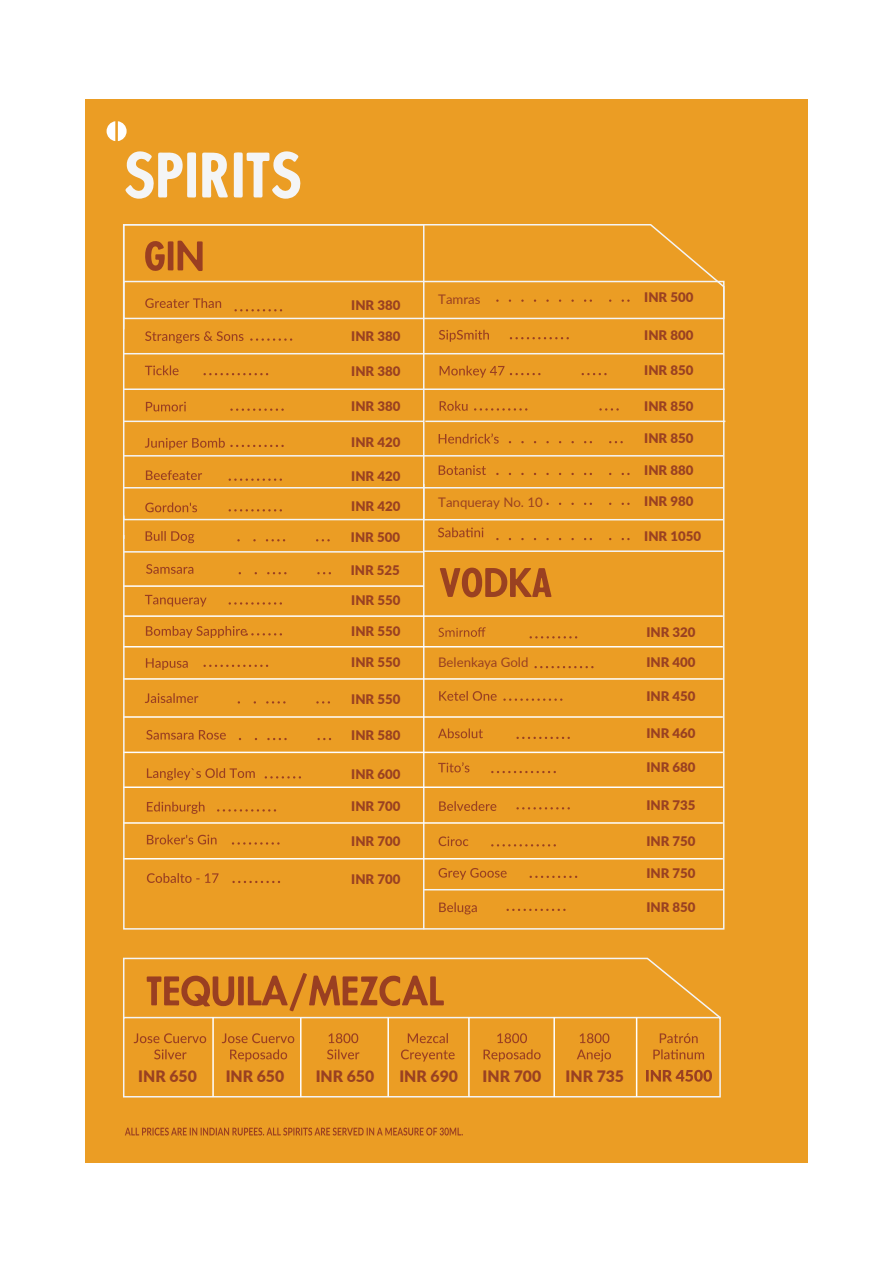
<style>
.page{position:relative;width:893px;height:1263px;background:#fff}
.page>*{position:absolute;margin:0;border:0;box-sizing:border-box;transform-origin:0 0}
.t1{font:900 15.75px "Lato";color:#9a4121}
.t2{font:900 13.2px "Lato";color:#9a4121}
.t3{font:13.2px "Lato";color:#9a4121}
</style>
<div class="page">
<div style="left:85px;top:100px;width:723px;height:1063px;background:#eb9d24"></div>
<svg style="left:107px;top:121px;width:20px;height:20px"></svg>
<svg style="left:125px;top:151px;width:176px;height:48px"></svg>
<div style="left:123px;top:1017px;width:598px;height:80px;border:2px solid #f4f5f6"></div>
<svg style="left:646px;top:1070px;width:66px;height:12px"></svg>
<svg style="left:660px;top:1033px;width:38px;height:10px"></svg>
<svg style="left:653px;top:1049px;width:51px;height:10px"></svg>
<svg style="left:123px;top:957px;width:598px;height:63px"></svg>
<hr style="left:212px;top:1017px;width:2px;height:79px;background:#fff">
<hr style="left:300px;top:1018px;width:2px;height:79px;background:#fff">
<hr style="left:387px;top:1017px;width:2px;height:80px;background:#fff">
<hr style="left:468px;top:1017px;width:2px;height:80px;background:#fff">
<hr style="left:553px;top:1017px;width:2px;height:80px;background:#fff">
<hr style="left:636px;top:1017px;width:1px;height:80px;background:#fff">
<svg style="left:134px;top:1033px;width:72px;height:10px"></svg>
<svg style="left:154px;top:1049px;width:33px;height:10px"></svg>
<svg style="left:222px;top:1033px;width:72px;height:10px"></svg>
<svg style="left:328px;top:1033px;width:30px;height:10px"></svg>
<svg style="left:327px;top:1049px;width:32px;height:10px"></svg>
<svg style="left:230px;top:1049px;width:57px;height:12px"></svg>
<svg style="left:125px;top:1127px;width:338px;height:8px"></svg>
<svg style="left:122px;top:224px;width:603px;height:706px"></svg>
<svg style="left:491px;top:844px;width:65px;height:2px"></svg>
<svg style="left:439px;top:836px;width:29px;height:10px"></svg>
<svg style="left:530px;top:876px;width:47px;height:2px"></svg>
<svg style="left:439px;top:868px;width:68px;height:12px"></svg>
<svg style="left:516px;top:807px;width:54px;height:2px"></svg>
<svg style="left:439px;top:801px;width:57px;height:10px"></svg>
<svg style="left:497px;top:1033px;width:30px;height:10px"></svg>
<svg style="left:483px;top:1049px;width:58px;height:12px"></svg>
<svg style="left:580px;top:1033px;width:29px;height:10px"></svg>
<svg style="left:577px;top:1049px;width:34px;height:13px"></svg>
<svg style="left:408px;top:1033px;width:40px;height:10px"></svg>
<svg style="left:401px;top:1049px;width:54px;height:12px"></svg>
<svg style="left:584px;top:538px;width:8px;height:2px"></svg>
<svg style="left:622px;top:538px;width:8px;height:2px"></svg>
<svg style="left:438px;top:527px;width:45px;height:10px"></svg>
<svg style="left:584px;top:299px;width:8px;height:3px"></svg>
<svg style="left:622px;top:299px;width:8px;height:3px"></svg>
<svg style="left:229px;top:602px;width:53px;height:3px"></svg>
<svg style="left:145px;top:595px;width:62px;height:12px"></svg>
<svg style="left:146px;top:626px;width:136px;height:12px"></svg>
<svg style="left:203px;top:665px;width:65px;height:2px"></svg>
<svg style="left:146px;top:658px;width:42px;height:12px"></svg>
<svg style="left:266px;top:701px;width:20px;height:2px"></svg>
<svg style="left:316px;top:701px;width:14px;height:2px"></svg>
<svg style="left:145px;top:693px;width:53px;height:10px"></svg>
<svg style="left:267px;top:572px;width:19px;height:2px"></svg>
<svg style="left:317px;top:572px;width:14px;height:2px"></svg>
<svg style="left:146px;top:564px;width:47px;height:10px"></svg>
<svg style="left:266px;top:539px;width:19px;height:2px"></svg>
<svg style="left:316px;top:539px;width:14px;height:2px"></svg>
<svg style="left:146px;top:531px;width:48px;height:12px"></svg>
<hr style="left:123px;top:515px;width:2px;height:24px;background:#f4f5f6">
<p class="t2" style="left:351px;top:295px;width:51px">INR 380</p>
<p class="t2" style="left:351px;top:326px;width:51px">INR 380</p>
<p class="t2" style="left:351px;top:361px;width:51px">INR 380</p>
<p class="t2" style="left:351px;top:396px;width:51px">INR 380</p>
<p class="t2" style="left:351px;top:432px;width:51px">INR 420</p>
<p class="t2" style="left:351px;top:466px;width:51px">INR 420</p>
<p class="t2" style="left:351px;top:496px;width:51px">INR 420</p>
<p class="t2" style="left:351px;top:527px;width:51px">INR 500</p>
<p class="t2" style="left:351px;top:560px;width:51px">INR 525</p>
<p class="t2" style="left:351px;top:590px;width:51px">INR 550</p>
<p class="t2" style="left:351px;top:621px;width:51px">INR 550</p>
<p class="t2" style="left:351px;top:652px;width:51px">INR 550</p>
<p class="t2" style="left:351px;top:689px;width:51px">INR 550</p>
<p class="t2" style="left:351px;top:725px;width:51px">INR 580</p>
<p class="t2" style="left:351px;top:764px;width:51px">INR 600</p>
<p class="t2" style="left:351px;top:796px;width:51px">INR 700</p>
<p class="t2" style="left:351px;top:831px;width:51px">INR 700</p>
<p class="t2" style="left:351px;top:869px;width:51px">INR 700</p>
<p class="t3" style="left:438px;top:289px;width:44px">Tamras</p>
<p class="t2" style="left:644px;top:288px;width:51px">INR 500</p>
<p class="t3" style="left:438px;top:492px;width:106px">Tanqueray No. 10</p>
<p class="t3" style="left:438px;top:652px;width:92px">Belenkaya Gold</p>
<p class="t2" style="left:644px;top:325px;width:51px">INR 800</p>
<p class="t2" style="left:644px;top:361px;width:51px">INR 850</p>
<p class="t2" style="left:644px;top:396px;width:51px">INR 850</p>
<p class="t2" style="left:644px;top:429px;width:51px">INR 850</p>
<p class="t2" style="left:644px;top:460px;width:51px">INR 880</p>
<p class="t2" style="left:644px;top:491px;width:51px">INR 980</p>
<p class="t2" style="left:644px;top:526px;width:58px">INR 1050</p>
<p class="t2" style="left:646px;top:622px;width:51px">INR 320</p>
<p class="t2" style="left:646px;top:652px;width:51px">INR 400</p>
<p class="t2" style="left:646px;top:686px;width:51px">INR 450</p>
<p class="t2" style="left:646px;top:724px;width:51px">INR 460</p>
<p class="t2" style="left:646px;top:757px;width:51px">INR 680</p>
<p class="t2" style="left:646px;top:795px;width:51px">INR 735</p>
<p class="t2" style="left:646px;top:831px;width:51px">INR 750</p>
<p class="t2" style="left:646px;top:863px;width:51px">INR 750</p>
<p class="t2" style="left:646px;top:897px;width:51px">INR 850</p>
<p class="t1" style="left:138px;top:1064px;width:60px">INR 650</p>
<p class="t1" style="left:226px;top:1064px;width:60px">INR 650</p>
<p class="t1" style="left:316px;top:1064px;width:60px">INR 650</p>
<p class="t1" style="left:399px;top:1064px;width:60px">INR 690</p>
<p class="t1" style="left:483px;top:1064px;width:60px">INR 700</p>
<p class="t1" style="left:566px;top:1064px;width:60px">INR 735</p>
</div>
